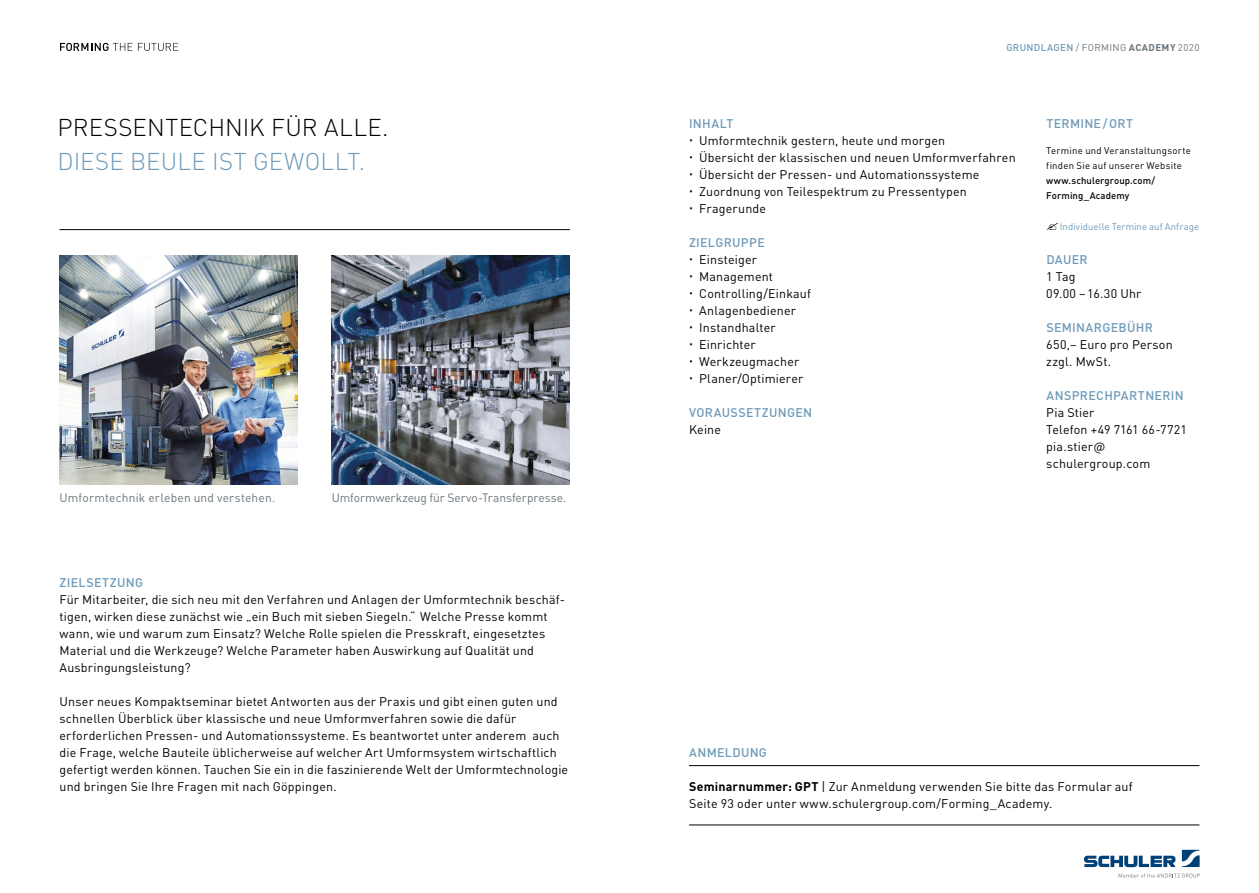
<style>
.page{position:relative;width:1259px;height:893px;background:#fff}
.page>*{position:absolute;margin:0;border:0;box-sizing:border-box;transform-origin:0 0}
.t1{font:300 24px "DIN Pro";letter-spacing:.01em;color:#000}
.t2{font:300 24px "DIN Pro";letter-spacing:.005em;color:#6e9ab9}
.t3{font:12.45px/17px "DIN Pro";letter-spacing:.015em;color:#000}
.t4{font:500 12.45px "DIN Pro";letter-spacing:.025em;color:#6e9ab9}
.t5{font:12px "DIN Pro";letter-spacing:.01em;color:#6c767c}
.t6{font:700 9.75px "DIN Pro";letter-spacing:.04em;color:#6c767c}
.t7{font:500 9.75px "DIN Pro";color:#6e9ab9}
.t8{font:9.75px "DIN Pro";color:#6c767c}
.t9{font:9.6px/15px "DIN Pro";letter-spacing:.025em;color:#000}
.t10{font:500 9.6px/15px "DIN Pro";color:#000}
.t11{font:9.6px "DIN Pro";letter-spacing:.005em;color:#6e9ab9}
.s1{font-weight:400}
.s2{font-weight:700}
</style>
<div class="page">
<svg style="left:1084px;top:856px;width:91px;height:11px"></svg>
<svg style="left:1181px;top:850px;width:18px;height:17px"></svg>
<svg style="left:1118px;top:873px;width:82px;height:5px"></svg>
<svg style="left:60px;top:43px;width:118px;height:8px"></svg>
<hr style="left:60px;top:229px;width:510px;height:1px;background:#000">
<hr style="left:689px;top:765px;width:510px;height:1px;background:#000">
<hr style="left:689px;top:825px;width:510px;height:1px;background:#000">
<img style="left:60px;top:255px;width:238px;height:230px">
<img style="left:332px;top:255px;width:238px;height:230px">
<h1 class="t1" style="left:58px;top:109px;width:332px">PRESSENTECHNIK FÜR ALLE.</h1>
<h1 class="t2" style="left:58px;top:143px;width:309px">DIESE BEULE IST GEWOLLT.</h1>
<p class="t5" style="left:60px;top:488px;width:217px">Umformtechnik erleben und verstehen.</p>
<p class="t5" style="left:332px;top:488px;width:236px">Umformwerkzeug für Servo-Transferpresse.</p>
<p class="t4" style="left:60px;top:572px;width:85px">ZIELSETZUNG</p>
<p class="t3" style="left:60px;top:590px;width:507px">Für Mitarbeiter, die sich neu mit den Verfahren und Anlagen der Umformtechnik beschäf&shy;tigen, wirken diese zunächst wie „ein Buch mit sieben Siegeln.“ Welche Presse kommt wann, wie und warum zum Einsatz? Welche Rolle spielen die Presskraft, eingesetztes Material und die Werkzeuge? Welche Parameter haben Auswirkung auf Qualität und Ausbringungsleistung?</p>
<p class="t3" style="left:60px;top:692px;width:510px">Unser neues Kompaktseminar bietet Antworten aus der Praxis und gibt einen guten und schnellen Überblick über klassische und neue Umformverfahren sowie die dafür erforderlichen Pressen- und Automationssysteme. Es beantwortet unter anderem auch die Frage, welche Bauteile üblicherweise auf welcher Art Umformsystem wirtschaftlich gefertigt werden können. Tauchen Sie ein in die faszinierende Welt der Umformtechnologie und bringen Sie Ihre Fragen mit nach Göppingen.</p>
<p class="t7" style="left:1006px;top:40px;width:8px">GRUNDLAGEN</p>
<p class="t8" style="left:1076px;top:40px;width:19px">/ Formi</p>
<p class="t6" style="left:1112px;top:39px;width:88px"><span class="s1">ng</span> Academy <span class="s1">2020</span></p>
<p class="t4" style="left:689px;top:113px;width:46px">I NHALT</p>
<p class="t3" style="left:699px;top:130px;width:318px">Umformtechnik gestern, heute und morgen<br>Übersicht der klassischen und neuen Umformverfahren Übersicht der Pressen- und Automationssysteme Zuordnung von Teilespektrum zu Pressentypen Fragerunde</p>
<p class="t4" style="left:689px;top:232px;width:77px">ZIELGRUPPE</p>
<p class="t3" style="left:699px;top:249px;width:113px">Einsteiger<br>Management<br>Controlling/Einkauf<br>Anlagenbediener<br>Instandhalter<br>Einrichter<br>Werkzeugmacher<br>Planer/Optimierer</p>
<p class="t4" style="left:689px;top:402px;width:125px">VORAUSSETZUNGEN</p>
<p class="t3" style="left:689px;top:419px;width:34px">Keine</p>
<p class="t4" style="left:1046px;top:113px;width:88px">TERMINE/ ORT</p>
<p class="t9" style="left:1046px;top:142px;width:146px">Termine und Veranstaltungsorte finden Sie auf unserer Website</p>
<p class="t10" style="left:1046px;top:172px;width:110px">WWW.SCHULERGROUP.COM/<br>FORMING_ACADEMY</p>
<p class="t11" style="left:1060px;top:219px;width:141px">Individuelle Termine auf Anfrage</p>
<p class="t4" style="left:1046px;top:249px;width:43px">DAUER</p>
<p class="t3" style="left:1046px;top:266px;width:97px">1 Tag<br>09.00 –16.30 Uhr</p>
<p class="t4" style="left:1046px;top:317px;width:108px">SEMINARGEBÜHR</p>
<p class="t3" style="left:1046px;top:334px;width:128px">650,– Euro pro Person zzgl. MwSt.</p>
<p class="t4" style="left:1046px;top:385px;width:139px">ANSPRECHPARTNERIN</p>
<p class="t3" style="left:1046px;top:402px;width:142px">Pia Stier<br>Telefon +49 7161 66-7721 pia.stier@ schulergroup.com</p>
<p class="t4" style="left:689px;top:742px;width:78px">ANMELDUNG</p>
<p class="t3" style="left:689px;top:777px;width:445px"><span class="s2">Seminarnummer: GPT</span> | Zur Anmeldung verwenden Sie bitte das Formular auf<br>Seite 93 oder unter www.schulergroup.com/Forming_Academy.</p>
</div>
